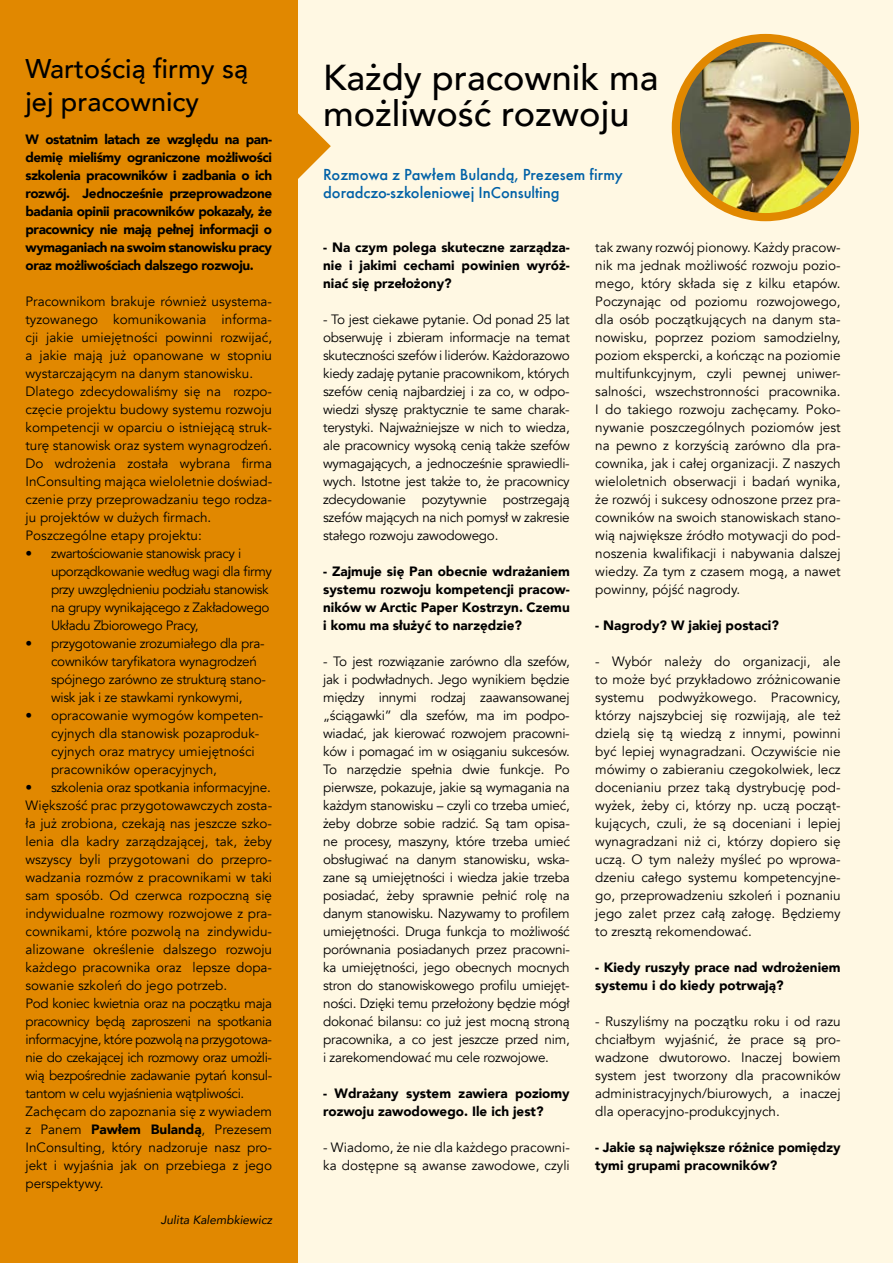
<style>
.page{position:relative;width:893px;height:1263px;background:#fff8e3}
.page>*{position:absolute;margin:0;border:0;box-sizing:border-box;transform-origin:0 0}
.t1{font:500 36px/36px "Avenir";color:#000}
.t2{font:500 27px/33px "Avenir";color:#000}
.t3{font:500 16.5px/18px "Futura TEE";color:#0061a7}
.t4{font:13.5px/18px "Avenir";color:#000;text-align:justify}
.t5{font:900 13.5px/18px "Avenir";color:#000;text-align:justify}
.t6{font:13.5px/18px "Avenir";letter-spacing:-.03em;color:#000}
.t7{font:13.5px/18px "Avenir";letter-spacing:-.02em;color:#000}
.t8{font:italic 12px "Avenir";color:#000}
.s1{font-weight:900}
</style>
<div class="page">
<svg style="left:298px;top:113px;width:33px;height:66px"></svg>
<div style="left:0;top:0;width:298px;height:1263px;background:#e18800"></div>
<img style="left:676px;top:38px;width:179px;height:179px;border-radius:90px">
<div style="left:672px;top:34px;width:187px;height:187px;border:8px solid #e18800;border-radius:50%"></div>
<h2 class="t2" style="left:26px;top:51px;width:224px">Wartością firmy są jej pracownicy</h2>
<p class="t5" style="left:26px;top:130px;width:248px">W ostatnim latach ze względu na pan&shy;demię mieliśmy ograniczone możliwości szkolenia pracowników i zadbania o ich rozwój. Jednocześnie przeprowadzone badania opinii pracowników pokazały, że pracownicy nie mają pełnej informacji o wymaganiach na swoim stanowisku pracy oraz możliwościach dalszego rozwoju.</p>
<p class="t4" style="left:26px;top:293px;width:248px;text-align:left">Pracownikom brakuje również usystema&shy;tyzowanego komunikowania informa&shy;cji jakie umiejętności powinni rozwijać, a jakie mają już opanowane w stopniu wystarczającym na danym stanowisku.<br>Dlatego zdecydowaliśmy się na rozpo&shy;częcie projektu budowy systemu rozwoju kompetencji w oparciu o istniejącą struk&shy;turę stanowisk oraz system wynagrodzeń.<br>Do wdrożenia została wybrana firma InConsulting mająca wieloletnie doświad&shy;czenie przy przeprowadzaniu tego rodza&shy;ju projektów w dużych firmach.<br>Poszczególne etapy projektu:</p>
<p class="t6" style="left:51px;top:545px;width:223px;text-indent:-26px">• zwartościowanie stanowisk pracy i uporządkowanie według wagi dla firmy przy uwzględnieniu podziału stanowisk na grupy wynikającego z Zakładowego Układu Zbiorowego Pracy,</p>
<p class="t7" style="left:51px;top:634px;width:217px;text-indent:-26px">• przygotowanie zrozumiałego dla pra&shy;cowników taryfikatora wynagrodzeń spójnego zarówno ze strukturą stano&shy;wisk jak i ze stawkami rynkowymi,</p>
<p class="t4" style="left:51px;top:706px;width:214px;text-align:left;text-indent:-26px">• opracowanie wymogów kompeten&shy;cyjnych dla stanowisk pozaproduk&shy;cyjnych oraz matrycy umiejętności pracowników operacyjnych,</p>
<p class="t4" style="left:26px;top:778px;width:248px;text-align:left">• szkolenia oraz spotkania informacyjne.<br>Większość prac przygotowawczych zosta&shy;ła już zrobiona, czekają nas jeszcze szko&shy;lenia dla kadry zarządzającej, tak, żeby wszyscy byli przygotowani do przepro&shy;wadzania rozmów z pracownikami w taki sam sposób. Od czerwca rozpoczną się indywidualne rozmowy rozwojowe z pra&shy;cownikami, które pozwolą na zindywidu&shy;alizowane określenie dalszego rozwoju każdego pracownika oraz lepsze dopa&shy;sowanie szkoleń do jego potrzeb.<br>Pod koniec kwietnia oraz na początku maja pracownicy będą zaproszeni na spotkania informacyjne, które pozwolą na przygotowa&shy;nie do czekającej ich rozmowy oraz umożli&shy;wią bezpośrednie zadawanie pytań konsul&shy;tantom w celu wyjaśnienia wątpliwości.<br>Zachęcam do zapoznania się z wywiadem z Panem <span class="s1">Pawłem Bulandą</span>, Prezesem InConsulting, który nadzoruje nasz pro&shy;jekt i wyjaśnia jak on przebiega z jego perspektywy.</p>
<p class="t8" style="left:161px;top:1212px;width:113px">Julita Kalembkiewicz</p>
<h1 class="t1" style="left:323px;top:58px;width:337px">Każdy pracownik ma możliwość rozwoju</h1>
<p class="t3" style="left:323px;top:165px;width:301px">Rozmowa z Pawłem Bulandą, Prezesem firmy doradczo-szkoleniowej InConsulting</p>
<p class="t5" style="left:323px;top:238px;width:248px">- Na czym polega skuteczne zarządza&shy;nie i jakimi cechami powinien wyróż&shy;niać się przełożony?</p>
<p class="t4" style="left:323px;top:311px;width:248px">- To jest ciekawe pytanie. Od ponad 25 lat obserwuję i zbieram informacje na temat skuteczności szefów i liderów. Każdorazowo kiedy zadaję pytanie pracownikom, których szefów cenią najbardziej i za co, w odpo&shy;wiedzi słyszę praktycznie te same charak&shy;terystyki. Najważniejsze w nich to wiedza, ale pracownicy wysoką cenią także szefów wymagających, a jednocześnie sprawiedli&shy;wych. Istotne jest także to, że pracownicy zdecydowanie pozytywnie postrzegają szefów mających na nich pomysł w zakresie stałego rozwoju zawodowego.</p>
<p class="t5" style="left:323px;top:562px;width:248px">- Zajmuje się Pan obecnie wdrażaniem systemu rozwoju kompetencji pracow&shy;ników w Arctic Paper Kostrzyn. Czemu i komu ma służyć to narzędzie?</p>
<p class="t4" style="left:323px;top:653px;width:248px">- To jest rozwiązanie zarówno dla szefów, jak i podwładnych. Jego wynikiem będzie między innymi rodzaj zaawansowanej „ściągawki” dla szefów, ma im podpo&shy;wiadać, jak kierować rozwojem pracowni&shy;ków i pomagać im w osiąganiu sukcesów.<br>To narzędzie spełnia dwie funkcje. Po pierwsze, pokazuje, jakie są wymagania na każdym stanowisku – czyli co trzeba umieć, żeby dobrze sobie radzić. Są tam opisa&shy;ne procesy, maszyny, które trzeba umieć obsługiwać na danym stanowisku, wska&shy;zane są umiejętności i wiedza jakie trzeba posiadać, żeby sprawnie pełnić rolę na danym stanowisku. Nazywamy to profilem umiejętności. Druga funkcja to możliwość porównania posiadanych przez pracowni&shy;ka umiejętności, jego obecnych mocnych stron do stanowiskowego profilu umiejęt&shy;ności. Dzięki temu przełożony będzie mógł dokonać bilansu: co już jest mocną stroną pracownika, a co jest jeszcze przed nim, i zarekomendować mu cele rozwojowe.</p>
<p class="t5" style="left:323px;top:1084px;width:248px">- Wdrażany system zawiera poziomy rozwoju zawodowego. Ile ich jest?</p>
<p class="t4" style="left:323px;top:1138px;width:248px">- Wiadomo, że nie dla każdego pracowni&shy;ka dostępne są awanse zawodowe, czyli</p>
<p class="t4" style="left:595px;top:238px;width:247px">tak zwany rozwój pionowy. Każdy pracow&shy;nik ma jednak możliwość rozwoju pozio&shy;mego, który składa się z kilku etapów.<br>Poczynając od poziomu rozwojowego, dla osób początkujących na danym sta&shy;nowisku, poprzez poziom samodzielny, poziom ekspercki, a kończąc na poziomie multifunkcyjnym, czyli pewnej uniwer&shy;salności, wszechstronności pracownika.<br>I do takiego rozwoju zachęcamy. Poko&shy;nywanie poszczególnych poziomów jest na pewno z korzyścią zarówno dla pra&shy;cownika, jak i całej organizacji. Z naszych wieloletnich obserwacji i badań wynika, że rozwój i sukcesy odnoszone przez pra&shy;cowników na swoich stanowiskach stano&shy;wią największe źródło motywacji do pod&shy;noszenia kwalifikacji i nabywania dalszej wiedzy. Za tym z czasem mogą, a nawet powinny, pójść nagrody.</p>
<p class="t5" style="left:595px;top:616px;width:185px">- Nagrody? W jakiej postaci?</p>
<p class="t4" style="left:595px;top:652px;width:247px">- Wybór należy do organizacji, ale to może być przykładowo zróżnicowanie systemu podwyżkowego. Pracownicy, którzy najszybciej się rozwijają, ale też dzielą się tą wiedzą z innymi, powinni być lepiej wynagradzani. Oczywiście nie mówimy o zabieraniu czegokolwiek, lecz docenianiu przez taką dystrybucję pod&shy;wyżek, żeby ci, którzy np. uczą począt&shy;kujących, czuli, że są doceniani i lepiej wynagradzani niż ci, którzy dopiero się uczą. O tym należy myśleć po wprowa&shy;dzeniu całego systemu kompetencyjne&shy;go, przeprowadzeniu szkoleń i poznaniu jego zalet przez całą załogę. Będziemy to zresztą rekomendować.</p>
<p class="t5" style="left:595px;top:958px;width:247px">- Kiedy ruszyły prace nad wdrożeniem systemu i do kiedy potrwają?</p>
<p class="t4" style="left:595px;top:1012px;width:247px">- Ruszyliśmy na początku roku i od razu chciałbym wyjaśnić, że prace są pro&shy;wadzone dwutorowo. Inaczej bowiem system jest tworzony dla pracowników administracyjnych/biurowych, a inaczej dla operacyjno-produkcyjnych.</p>
<p class="t5" style="left:595px;top:1138px;width:247px">- Jakie są największe różnice pomiędzy tymi grupami pracowników?</p>
</div>
